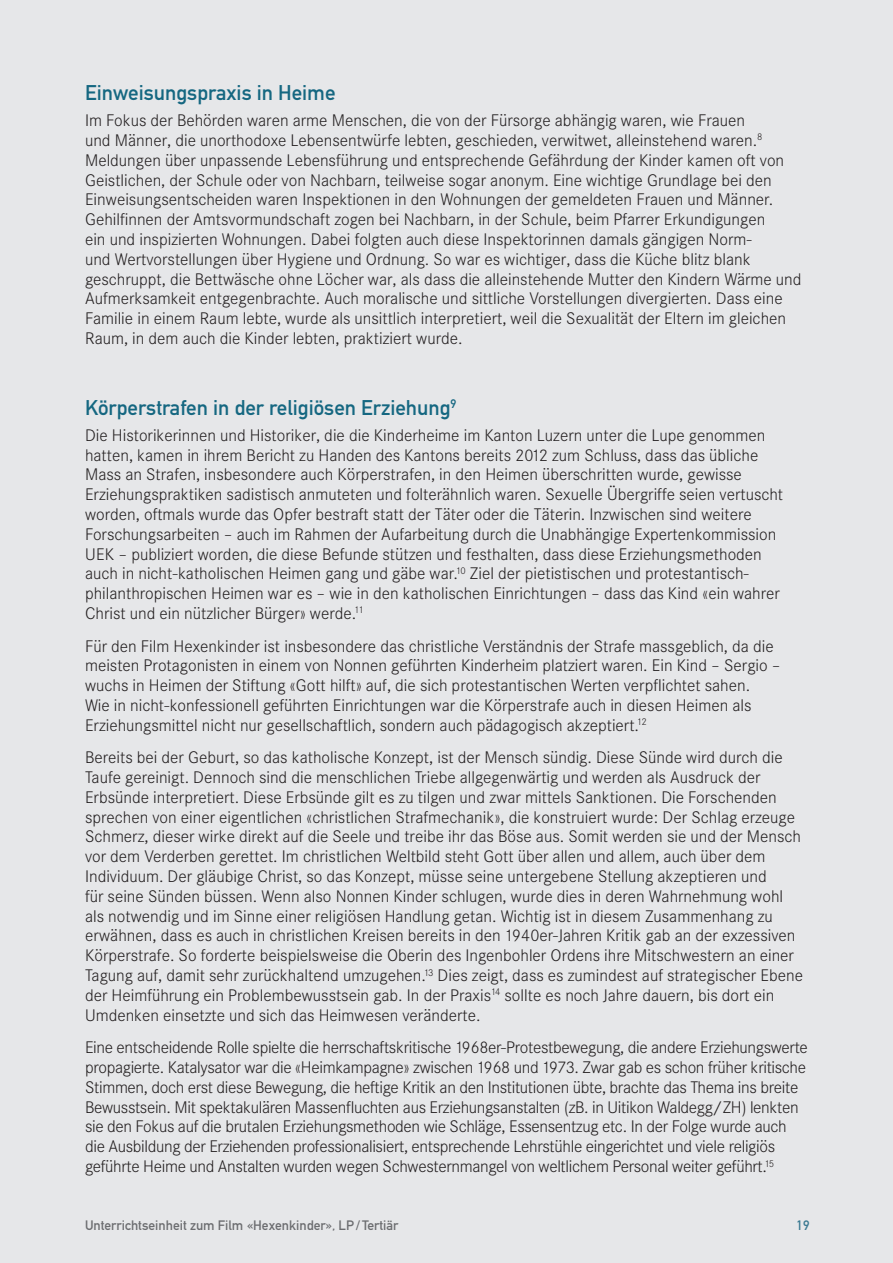
<style>
.page{position:relative;width:893px;height:1263px;background:#e6e7e9}
.page>*{position:absolute;margin:0;border:0;box-sizing:border-box;transform-origin:0 0}
.zwischentitel{font:21px "DIN Mittelschrift Std";color:#156781}
.lauftext{font:300 16.5px/19.8px "Corporate SBQ";color:#231f20}
.lauftext-2{font:300 16.5px/19.8px "Corporate SBQ";letter-spacing:-.02em;color:#231f20}
.t1{font:13.5px "DIN Mittelschrift Std";color:#6c6d70}
.t2{font:13.5px "DIN Mittelschrift Std";color:#3c7b93}
</style>
<div class="page">
<p class="zwischentitel" style="left:85px;top:80px;width:252px">Einweisungspraxis in Heime</p>
<p class="lauftext" style="left:85px;top:111px;width:718px">Im Fokus der Behörden waren arme Menschen, die von der Fürsorge abhängig waren, wie Frauen<br>und Männer, die unorthodoxe Lebensentwürfe lebten, geschieden, verwitwet, alleinstehend waren.<sup>8<br></sup>Meldungen über unpassende Lebensführung und entsprechende Gefährdung der Kinder kamen oft von Geistlichen, der Schule oder von Nachbarn, teilweise sogar anonym. Eine wichtige Grundlage bei den Einweisungsentscheiden waren Inspektionen in den Wohnungen der gemeldeten Frauen und Männer.<br>Gehilfinnen der Amtsvormundschaft zogen bei Nachbarn, in der Schule, beim Pfarrer Erkundigungen<br>ein und inspizierten Wohnungen. Dabei folgten auch diese Inspektorinnen damals gängigen Norm-<br>und Wertvorstellungen über Hygiene und Ordnung. So war es wichtiger, dass die Küche blitz blank geschruppt, die Bettwäsche ohne Löcher war, als dass die alleinstehende Mutter den Kindern Wärme und Aufmerksamkeit entgegenbrachte. Auch moralische und sittliche Vorstellungen divergierten. Dass eine Familie in einem Raum lebte, wurde als unsittlich interpretiert, weil die Sexualität der Eltern im gleichen Raum, in dem auch die Kinder lebten, praktiziert wurde.</p>
<p class="zwischentitel" style="left:85px;top:395px;width:373px">Körperstrafen in der religiösen Erziehung<sup>9</sup></p>
<p class="lauftext" style="left:85px;top:425px;width:700px">Die Historikerinnen und Historiker, die die Kinderheime im Kanton Luzern unter die Lupe genommen hatten, kamen in ihrem Bericht zu Handen des Kantons bereits 2012 zum Schluss, dass das übliche Mass an Strafen, insbesondere auch Körperstrafen, in den Heimen überschritten wurde, gewisse Erziehungspraktiken sadistisch anmuteten und folterähnlich waren. Sexuelle Übergriffe seien vertuscht worden, oftmals wurde das Opfer bestraft statt der Täter oder die Täterin. Inzwischen sind weitere Forschungsarbeiten – auch im Rahmen der Aufarbeitung durch die Unabhängige Expertenkommission UEK – publiziert worden, die diese Befunde stützen und festhalten, dass diese Erziehungsmethoden auch in nicht-katholischen Heimen gang und gäbe war.<sup>10</sup> Ziel der pietistischen und protestantisch&shy;philanthropischen Heimen war es – wie in den katholischen Einrichtungen – dass das Kind «ein wahrer Christ und ein nützlicher Bürger» werde.<sup>11</sup></p>
<p class="lauftext" style="left:85px;top:636px;width:697px">Für den Film Hexenkinder ist insbesondere das christliche Verständnis der Strafe massgeblich, da die meisten Protagonisten in einem von Nonnen geführten Kinderheim platziert waren. Ein Kind – Sergio – wuchs in Heimen der Stiftung «Gott hilft» auf, die sich protestantischen Werten verpflichtet sahen.<br>Wie in nicht-konfessionell geführten Einrichtungen war die Körperstrafe auch in diesen Heimen als Erziehungsmittel nicht nur gesellschaftlich, sondern auch pädagogisch akzeptiert.<sup>12</sup></p>
<p class="lauftext" style="left:85px;top:748px;width:719px">Bereits bei der Geburt, so das katholische Konzept, ist der Mensch sündig. Diese Sünde wird durch die Taufe gereinigt. Dennoch sind die menschlichen Triebe allgegenwärtig und werden als Ausdruck der Erbsünde interpretiert. Diese Erbsünde gilt es zu tilgen und zwar mittels Sanktionen. Die Forschenden sprechen von einer eigentlichen «christlichen Strafmechanik», die konstruiert wurde: Der Schlag erzeuge Schmerz, dieser wirke direkt auf die Seele und treibe ihr das Böse aus. Somit werden sie und der Mensch vor dem Verderben gerettet. Im christlichen Weltbild steht Gott über allen und allem, auch über dem Individuum. Der gläubige Christ, so das Konzept, müsse seine untergebene Stellung akzeptieren und<br>für seine Sünden büssen. Wenn also Nonnen Kinder schlugen, wurde dies in deren Wahrnehmung wohl als notwendig und im Sinne einer religiösen Handlung getan. Wichtig ist in diesem Zusammenhang zu erwähnen, dass es auch in christlichen Kreisen bereits in den 1940er-Jahren Kritik gab an der exzessiven Körperstrafe. So forderte beispielsweise die Oberin des Ingenbohler Ordens ihre Mitschwestern an einer Tagung auf, damit sehr zurückhaltend umzugehen.<sup>13</sup> Dies zeigt, dass es zumindest auf strategischer Ebene der Heimführung ein Problembewusstsein gab. In der Praxis<sup>14</sup> sollte es noch Jahre dauern, bis dort ein Umdenken einsetzte und sich das Heimwesen veränderte.</p>
<p class="lauftext-2" style="left:85px;top:1038px;width:724px">Eine entscheidende Rolle spielte die herrschaftskritische 1968er-Protestbewegung, die andere Erziehungswerte propagierte. Katalysator war die «Heimkampagne» zwischen 1968 und 1973. Zwar gab es schon früher kritische Stimmen, doch erst diese Bewegung, die heftige Kritik an den Institutionen übte, brachte das Thema ins breite Bewusstsein. Mit spektakulären Massenfluchten aus Erziehungsanstalten (zB. in Uitikon Waldegg/ZH) lenkten sie den Fokus auf die brutalen Erziehungsmethoden wie Schläge, Essensentzug etc. In der Folge wurde auch die Ausbildung der Erziehenden professionalisiert, entsprechende Lehrstühle eingerichtet und viele religiös geführte Heime und Anstalten wurden wegen Schwesternmangel von weltlichem Personal weiter geführt.<sup>15</sup></p>
<p class="t1" style="left:85px;top:1217px;width:315px">Unterrichtseinheit zum Film «Hexenkinder», LP/ Tertiär</p>
<p class="t2" style="left:797px;top:1217px;width:14px">19</p>
</div>
